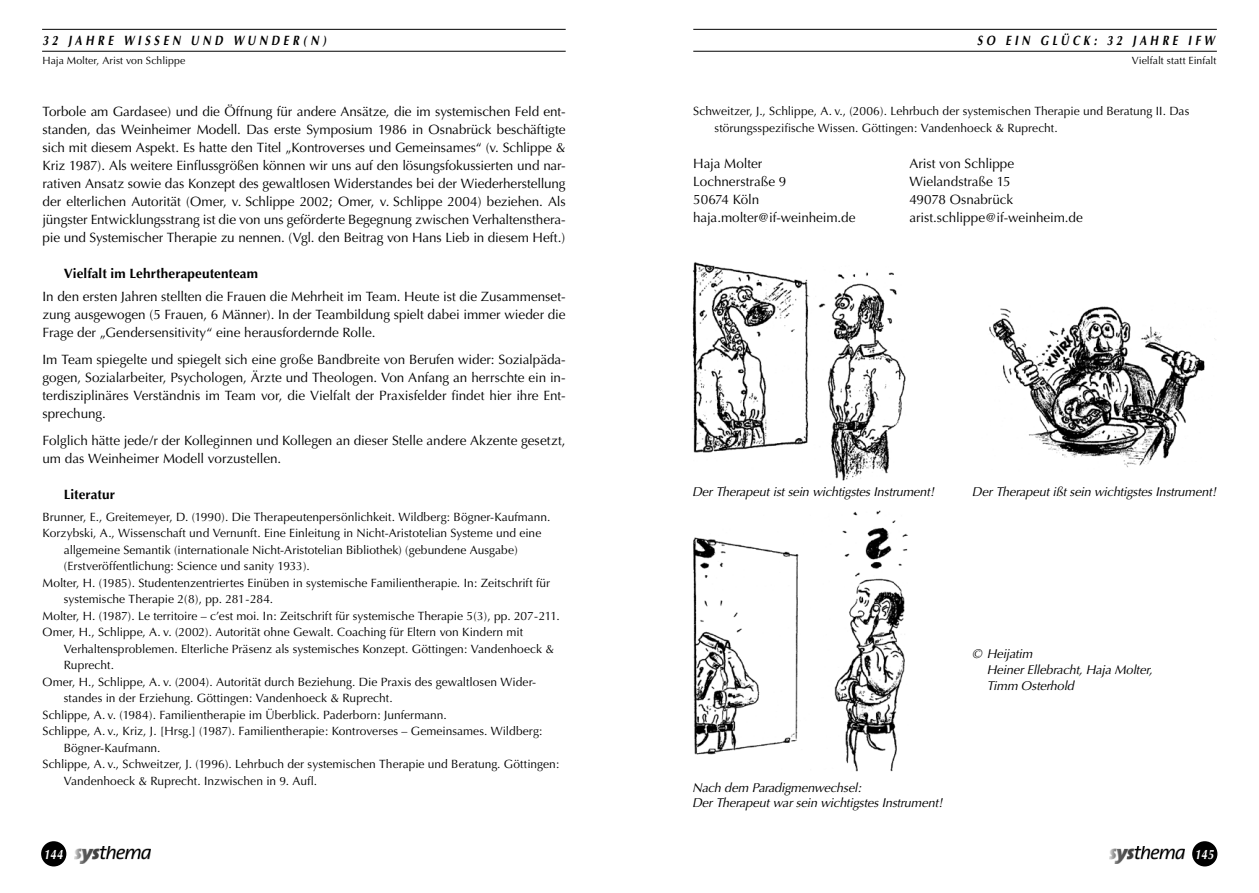
<style>
.page{position:relative;width:1259px;height:893px;background:#fff}
.page>*{position:absolute;margin:0;border:0;box-sizing:border-box;transform-origin:0 0}
.t1{font:13.5px/18px "Optima";letter-spacing:-.005em;color:#000;text-align:justify}
.t2{font:italic 700 13.5px "Optima";letter-spacing:.335em;color:#000;scale:.8 1}
.t3{font:700 13.5px "Optima";letter-spacing:.005em;color:#000}
.t4{font:italic 700 13.5px "Optima";letter-spacing:.05em;color:#fff;scale:.8 1}
.t5{font:italic 12.75px/15.8px "Optima";letter-spacing:-.015em;color:#000}
.t6{font:12px/16.5px "Optima";color:#000}
.t7{font:10.5px "Optima";color:#000}
</style>
<div class="page">
<hr style="left:42px;top:29px;width:524px;height:1px;background:#000">
<hr style="left:42px;top:51px;width:524px;height:1px;background:#000">
<img style="left:74px;top:846px;width:76px;height:18px">
<div style="left:41px;top:841px;width:25px;height:25px;background:#000;border-radius:50%"></div>
<hr style="left:693px;top:29px;width:523px;height:1px;background:#000">
<hr style="left:693px;top:51px;width:523px;height:1px;background:#000">
<img style="left:1109px;top:846px;width:76px;height:18px">
<div style="left:1192px;top:841px;width:25px;height:25px;background:#000;border-radius:50%"></div>
<img style="left:692px;top:262px;width:214px;height:219px">
<img style="left:989px;top:306px;width:227px;height:162px">
<img style="left:693px;top:510px;width:215px;height:262px">
<p class="t2" style="left:43px;top:32px;width:356px">32 JAHRE WISSEN UND WUNDER(N)</p>
<p class="t2" style="left:977px;top:32px;width:298px">SO EIN GLÜCK: 32 JAHRE IFW</p>
<p class="t7" style="left:43px;top:54px;width:144px">Haja Molter, Arist von Schlippe</p>
<p class="t1" style="left:43px;top:103px;width:524px">Torbole am Gardasee) und die Öffnung für andere Ansätze, die im systemischen Feld ent&shy;standen, das Weinheimer Modell. Das erste Symposium 1986 in Osnabrück beschäftigte sich mit diesem Aspekt. Es hatte den Titel „Kontroverses und Gemeinsames“ (v. Schlippe &amp; Kriz 1987). Als weitere Einflussgrößen können wir uns auf den lösungsfokussierten und nar&shy;rativen Ansatz sowie das Konzept des gewaltlosen Widerstandes bei der Wiederherstellung der elterlichen Autorität (Omer, v. Schlippe 2002; Omer, v. Schlippe 2004) beziehen. Als jüngster Entwicklungsstrang ist die von uns geförderte Begegnung zwischen Verhaltensthera&shy;pie und Systemischer Therapie zu nennen. (Vgl. den Beitrag von Hans Lieb in diesem Heft.)</p>
<p class="t3" style="left:64px;top:266px;width:196px">Vielfalt im Lehrtherapeutenteam</p>
<p class="t1" style="left:43px;top:288px;width:524px">In den ersten Jahren stellten die Frauen die Mehrheit im Team. Heute ist die Zusammenset&shy;zung ausgewogen (5 Frauen, 6 Männer). In der Teambildung spielt dabei immer wieder die Frage der „Gendersensitivity“ eine herausfordernde Rolle.</p>
<p class="t1" style="left:43px;top:351px;width:524px">Im Team spiegelte und spiegelt sich eine große Bandbreite von Berufen wider: Sozialpäda&shy;gogen, Sozialarbeiter, Psychologen, Ärzte und Theologen. Von Anfang an herrschte ein in&shy;terdisziplinäres Verständnis im Team vor, die Vielfalt der Praxisfelder findet hier ihre Ent&shy;sprechung.</p>
<p class="t1" style="left:43px;top:432px;width:525px">Folglich hätte jede/r der Kolleginnen und Kollegen an dieser Stelle andere Akzente gesetzt, um das Weinheimer Modell vorzustellen.</p>
<p class="t3" style="left:64px;top:487px;width:53px">Literatur</p>
<p class="t6" style="left:43px;top:509px;width:509px">Brunner, E., Greitemeyer, D. (1990). Die Therapeutenpersönlichkeit. Wildberg: Bögner-Kaufmann.</p>
<p class="t6" style="left:43px;top:525px;width:500px">Korzybski, A., Wissenschaft und Vernunft. Eine Einleitung in Nicht-Aristotelian Systeme und eine</p>
<p class="t6" style="left:64px;top:542px;width:455px">allgemeine Semantik (internationale Nicht-Aristotelian Bibliothek) (gebundene Ausgabe)</p>
<p class="t6" style="left:64px;top:558px;width:248px">(Erstveröffentlichung: Science und sanity 1933).</p>
<p class="t6" style="left:43px;top:575px;width:509px">Molter, H. (1985). Studentenzentriertes Einüben in systemische Familientherapie. In: Zeitschrift für</p>
<p class="t6" style="left:64px;top:591px;width:211px">systemische Therapie 2(8), pp. 281-284.</p>
<p class="t6" style="left:43px;top:608px;width:519px">Molter, H. (1987). Le territoire – c’est moi. In: Zeitschrift für systemische Therapie 5(3), pp. 207-211.</p>
<p class="t6" style="left:43px;top:624px;width:482px">Omer, H., Schlippe, A. v. (2002). Autorität ohne Gewalt. Coaching für Eltern von Kindern mit</p>
<p class="t6" style="left:64px;top:641px;width:492px">Verhaltensproblemen. Elterliche Präsenz als systemisches Konzept. Göttingen: Vandenhoeck &amp;</p>
<p class="t6" style="left:64px;top:657px;width:52px">Ruprecht.</p>
<p class="t6" style="left:43px;top:674px;width:495px">Omer, H., Schlippe, A. v. (2004). Autorität durch Beziehung. Die Praxis des gewaltlosen Wider-</p>
<p class="t6" style="left:64px;top:690px;width:330px">standes in der Erziehung. Göttingen: Vandenhoeck &amp; Ruprecht.</p>
<p class="t6" style="left:43px;top:707px;width:406px">Schlippe, A. v. (1984). Familientherapie im Überblick. Paderborn: Junfermann.</p>
<p class="t6" style="left:43px;top:723px;width:501px">Schlippe, A. v., Kriz, J. [Hrsg.] (1987). Familientherapie: Kontroverses – Gemeinsames. Wildberg:</p>
<p class="t6" style="left:64px;top:740px;width:98px">Bögner-Kaufmann.</p>
<p class="t6" style="left:43px;top:756px;width:518px">Schlippe, A. v., Schweitzer, J. (1996). Lehrbuch der systemischen Therapie und Beratung. Göttingen:</p>
<p class="t6" style="left:64px;top:773px;width:255px">Vandenhoeck &amp; Ruprecht. Inzwischen in 9. Aufl.</p>
<p class="t7" style="left:1131px;top:54px;width:86px">Vielfalt statt Einfalt</p>
<p class="t6" style="left:714px;top:103px;width:476px;text-indent:-21px">Schweitzer, J., Schlippe, A. v., (2006). Lehrbuch der systemischen Therapie und Beratung II. Das störungsspezifische Wissen. Göttingen: Vandenhoeck &amp; Ruprecht.</p>
<p class="t1" style="left:693px;top:155px;width:71px">Haja Molter</p>
<p class="t1" style="left:909px;top:155px;width:106px">Arist von Schlippe</p>
<p class="t1" style="left:693px;top:173px;width:95px">Lochnerstraße 9</p>
<p class="t1" style="left:909px;top:173px;width:103px">Wielandstraße 15</p>
<p class="t1" style="left:693px;top:191px;width:68px">50674 Köln</p>
<p class="t1" style="left:909px;top:191px;width:105px">49078 Osnabrück</p>
<p class="t1" style="left:693px;top:209px;width:164px">haja.molter@if-weinheim.de</p>
<p class="t1" style="left:909px;top:209px;width:175px">arist.schlippe@if-weinheim.de</p>
<p class="t5" style="left:692px;top:484px;width:244px">Der Therapeut ist sein wichtigstes Instrument!</p>
<p class="t5" style="left:972px;top:484px;width:246px">Der Therapeut ißt sein wichtigstes Instrument!</p>
<p class="t5" style="left:986px;top:646px;width:167px;text-indent:-14px">© Heijatim<br>Heiner Ellebracht, Haja Molter,<br>Timm Osterhold</p>
<p class="t5" style="left:692px;top:780px;width:252px">Nach dem Paradigmenwechsel:<br>Der Therapeut war sein wichtigstes Instrument!</p>
<p class="t4" style="left:44px;top:846px;width:25px">144</p>
<p class="t4" style="left:1194px;top:846px;width:25px">145</p>
</div>
